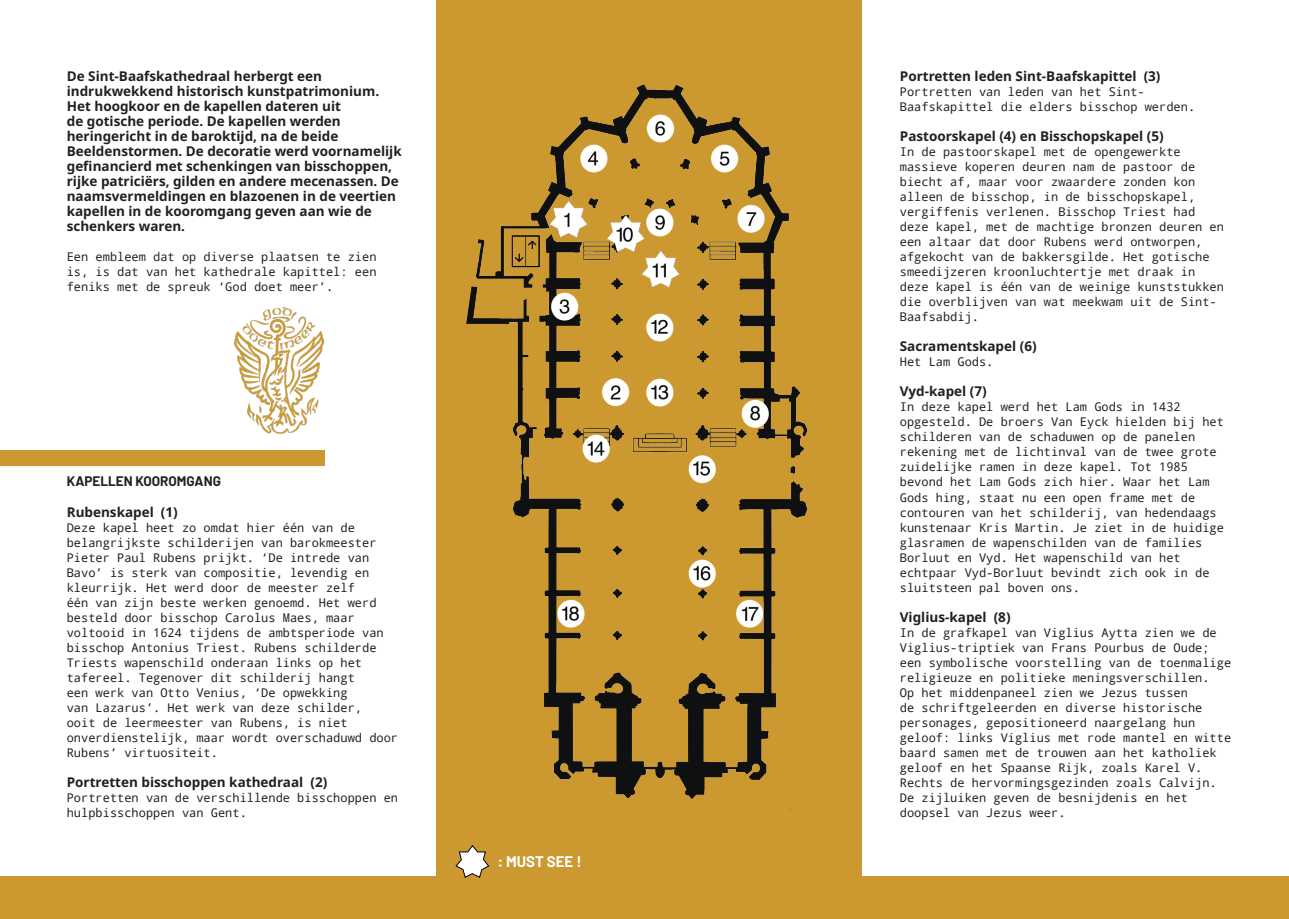
<style>
.page{position:relative;width:1289px;height:919px;background:#fff}
.page>*{position:absolute;margin:0;border:0;box-sizing:border-box;transform-origin:0 0}
.Titelklein{font:700 15px "Barlow";color:#fff}
.Titelklein-2{font:700 13.5px/15px "Noto Sans";color:#231f20}
.Titelklein-3{font:700 13.5px "Barlow";color:#231f20}
.Titelklein-4{font:12px/15px "Noto Mono";color:#231f20}
</style>
<div class="page">
<div style="left:436px;top:0;width:425px;height:916px;background:#cc9930"></div>
<div style="left:0;top:450px;width:324px;height:15px;background:#cc9930"></div>
<div style="left:0;top:876px;width:1288px;height:42px;background:#cc9930"></div>
<img style="left:466px;top:84px;width:342px;height:728px">
<img style="left:234px;top:307px;width:91px;height:127px">
<svg style="left:456px;top:845px;width:33px;height:32px"></svg>
<p class="Titelklein-2" style="left:67px;top:69px;width:314px">De Sint-Baafskathedraal herbergt een indrukwekkend historisch kunstpatrimonium.</p>
<p class="Titelklein-2" style="left:67px;top:99px;width:336px">Het hoogkoor en de kapellen dateren uit<br>de gotische periode. De kapellen werden heringericht in de baroktijd, na de beide Beeldenstormen. De decoratie werd voornamelijk gefinancierd met schenkingen van bisschoppen, rijke patriciërs, gilden en andere mecenassen. De naamsvermeldingen en blazoenen in de veertien kapellen in de kooromgang geven aan wie de schenkers waren.</p>
<p class="Titelklein-4" style="left:67px;top:249px;width:311px;text-align:justify">Een embleem dat op diverse plaatsen te zien is, is dat van het kathedrale kapittel: een feniks met de spreuk ‘God doet meer’.</p>
<p class="Titelklein-3" style="left:67px;top:471px;width:156px">KAPELLEN KOOROMGANG</p>
<p class="Titelklein-2" style="left:67px;top:504px;width:112px">Rubenskapel (1)</p>
<p class="Titelklein-4" style="left:67px;top:519px;width:333px">Deze kapel heet zo omdat hier één van de belangrijkste schilderijen van barokmeester Pieter Paul Rubens prijkt. ‘De intrede van Bavo’ is sterk van compositie, levendig en kleurrijk. Het werd door de meester zelf<br>één van zijn beste werken genoemd. Het werd besteld door bisschop Carolus Maes, maar voltooid in 1624 tijdens de ambtsperiode van bisschop Antonius Triest. Rubens schilderde Triests wapenschild onderaan links op het tafereel. Tegenover dit schilderij hangt<br>een werk van Otto Venius, ‘De opwekking<br>van Lazarus’. Het werk van deze schilder,<br>ooit de leermeester van Rubens, is niet onverdienstelijk, maar wordt overschaduwd door Rubens’ virtuositeit.</p>
<p class="Titelklein-2" style="left:67px;top:774px;width:262px">Portretten bisschoppen kathedraal (2)</p>
<p class="Titelklein-4" style="left:67px;top:789px;width:333px">Portretten van de verschillende bisschoppen en hulpbisschoppen van Gent.</p>
<p class="Titelklein" style="left:497px;top:850px;width:85px">: MUST SEE !</p>
<p class="Titelklein-2" style="left:899px;top:69px;width:262px">Portretten leden Sint-Baafskapittel (3)</p>
<p class="Titelklein-4" style="left:899px;top:84px;width:297px">Portretten van leden van het Sint-<br>Baafskapittel die elders bisschop werden.</p>
<p class="Titelklein-2" style="left:899px;top:129px;width:265px">Pastoorskapel (4) en Bisschopskapel (5)</p>
<p class="Titelklein-4" style="left:899px;top:144px;width:326px">In de pastoorskapel met de opengewerkte massieve koperen deuren nam de pastoor de biecht af, maar voor zwaardere zonden kon alleen de bisschop, in de bisschopskapel, vergiffenis verlenen. Bisschop Triest had deze kapel, met de machtige bronzen deuren en een altaar dat door Rubens werd ontworpen, afgekocht van de bakkersgilde. Het gotische smeedijzeren kroonluchtertje met draak in deze kapel is één van de weinige kunststukken die overblijven van wat meekwam uit de Sint-Baafsabdij.</p>
<p class="Titelklein-2" style="left:899px;top:339px;width:138px">Sacramentskapel (6)</p>
<p class="Titelklein-4" style="left:899px;top:354px;width:95px">Het Lam Gods.</p>
<p class="Titelklein-2" style="left:899px;top:384px;width:88px">Vyd-kapel (7)</p>
<p class="Titelklein-4" style="left:899px;top:399px;width:326px">In deze kapel werd het Lam Gods in 1432 opgesteld. De broers Van Eyck hielden bij het schilderen van de schaduwen op de panelen rekening met de lichtinval van de twee grote zuidelijke ramen in deze kapel. Tot 1985 bevond het Lam Gods zich hier. Waar het Lam Gods hing, staat nu een open frame met de contouren van het schilderij, van hedendaags kunstenaar Kris Martin. Je ziet in de huidige glasramen de wapenschilden van de families Borluut en Vyd. Het wapenschild van het echtpaar Vyd-Borluut bevindt zich ook in de sluitsteen pal boven ons.</p>
<p class="Titelklein-2" style="left:899px;top:609px;width:112px">Viglius-kapel (8)</p>
<p class="Titelklein-4" style="left:899px;top:624px;width:333px">In de grafkapel van Viglius Aytta zien we de Viglius-triptiek van Frans Pourbus de Oude; een symbolische voorstelling van de toenmalige religieuze en politieke meningsverschillen.<br>Op het middenpaneel zien we Jezus tussen<br>de schriftgeleerden en diverse historische personages, gepositioneerd naargelang hun geloof: links Viglius met rode mantel en witte baard samen met de trouwen aan het katholiek geloof en het Spaanse Rijk, zoals Karel V.<br>Rechts de hervormingsgezinden zoals Calvijn.<br>De zijluiken geven de besnijdenis en het doopsel van Jezus weer.</p>
</div>
